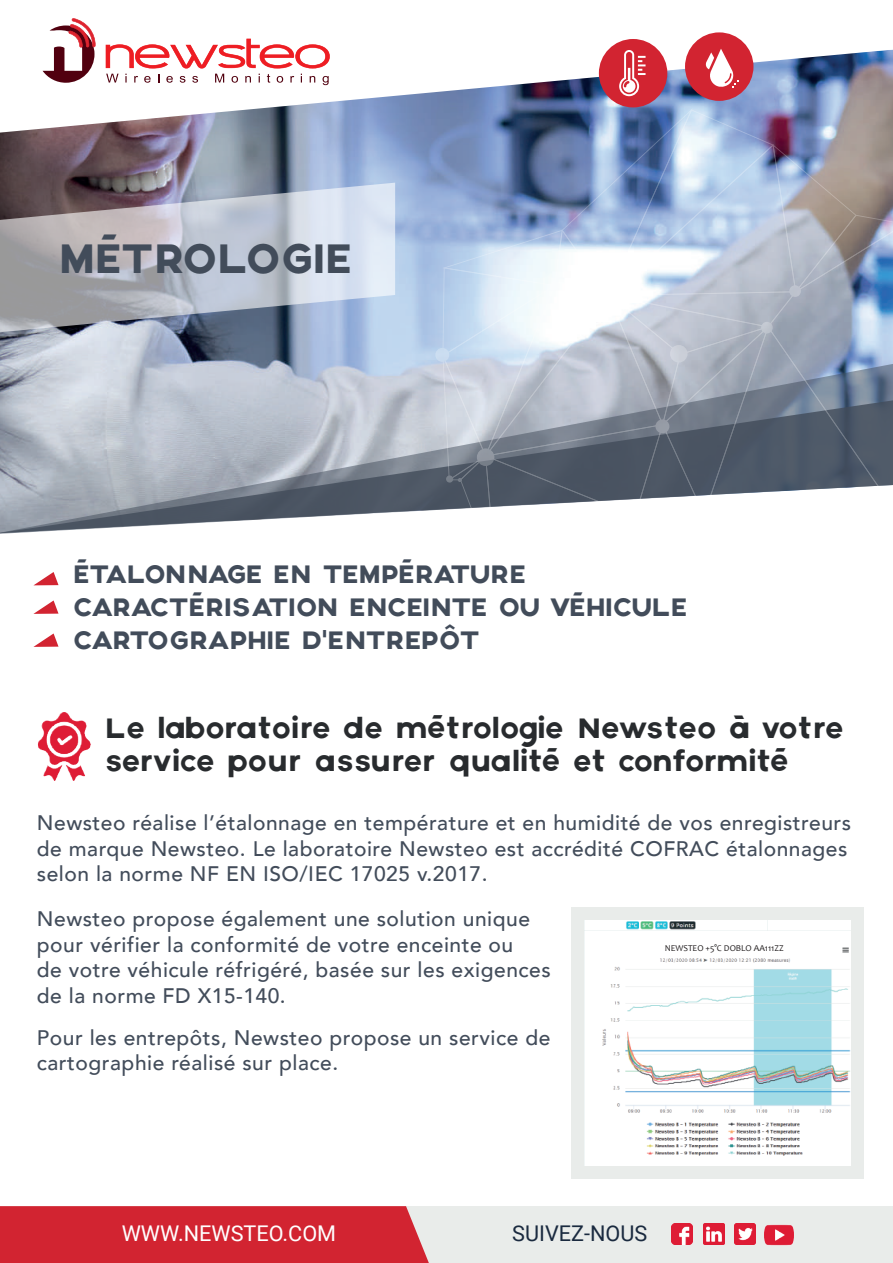
<style>
.page{position:relative;width:893px;height:1263px;background:#fff}
.page>*{position:absolute;margin:0;border:0;box-sizing:border-box;transform-origin:0 0}
.t1{font:43.95px "Axis";color:#424c5a}
.t2{font:30px/32.8px "Axis";color:#282b2e}
.t3{font:27px/33px "Axis";color:#424c5a}
.t4{font:21.6px "Roboto";color:#fff}
.t5{font:21.6px "Roboto";color:#1a2a3f}
.t6{font:500 21px/25.5px "Avenir";letter-spacing:.025em;color:#424c5a}
.t7{font:9px "Candara";color:#231f20}
</style>
<div class="page">
<img style="left:0;top:133px;width:442px;height:401px">
<svg style="left:0;top:33px;width:893px;height:100px"></svg>
<svg style="left:0;top:363px;width:442px;height:37px;background:#c1c9d6"></svg>
<svg style="left:0;top:400px;width:442px;height:133px;background:#a5acb6"></svg>
<div style="left:435px;top:348px;width:14px;height:14px;background:#caddf0;border-radius:50%"></div>
<svg style="left:442px;top:108px;width:451px;height:402px;background:#99a5b8"></svg>
<div style="left:550px;top:281px;width:9px;height:10px;background:#fff;border-radius:50%"></div>
<div style="left:670px;top:345px;width:18px;height:18px;background:#cbcfd8;border-radius:50%"></div>
<div style="left:761px;top:322px;width:12px;height:11px;background:#bfc5ce;border-radius:50%"></div>
<div style="left:789px;top:285px;width:12px;height:12px;background:#bdc2cd;border-radius:50%"></div>
<div style="left:698px;top:508px;width:12px;height:12px;background:#fff;border-radius:50%"></div>
<div style="left:598px;top:286px;width:23px;height:23px;background:#fff;border-radius:50%"></div>
<svg style="left:0;top:183px;width:395px;height:151px;background:#acb0bb"></svg>
<div style="left:0;top:1206px;width:893px;height:57px;background:#e9ecea"></div>
<div style="left:0;top:1206px;width:429px;height:57px;background:#d22431"></div>
<img style="left:671px;top:1224px;width:21px;height:20px">
<img style="left:703px;top:1224px;width:21px;height:21px">
<img style="left:764px;top:1224px;width:29px;height:22px">
<img style="left:734px;top:1224px;width:21px;height:20px">
<svg style="left:43px;top:18px;width:53px;height:65px"></svg>
<svg style="left:106px;top:39px;width:224px;height:46px"></svg>
<svg style="left:34px;top:572px;width:24px;height:13px"></svg>
<svg style="left:33px;top:600px;width:25px;height:14px"></svg>
<svg style="left:33px;top:633px;width:25px;height:14px"></svg>
<div style="left:571px;top:907px;width:292px;height:271px;background:#e9ecea"></div>
<img style="left:584px;top:920px;width:266px;height:246px">
<img style="left:37px;top:713px;width:54px;height:67px">
<div style="left:599px;top:39px;width:68px;height:68px;background:#d22431;border-radius:50%"></div>
<svg style="left:619px;top:50px;width:27px;height:46px"></svg>
<div style="left:685px;top:32px;width:68px;height:69px;background:#d22431;border-radius:50%"></div>
<svg style="left:705px;top:49px;width:33px;height:39px"></svg>
<div style="left:663px;top:942px;width:127px;height:11px;background:#fff"></div>
<h1 class="t1" style="left:58px;top:233px;width:294px">MÉTROLOGIE</h1>
<p class="t3" style="left:73px;top:559px;width:615px">ÉTALONNAGE EN TEMPÉRATURE<br>CARACTÉRISATION ENCEINTE OU VÉHICULE<br>CARTOGRAPHIE D’ENTREPÔT</p>
<h2 class="t2" style="left:105px;top:712px;width:740px">Le laboratoire de métrologie Newsteo à votre service pour assurer qualité et conformité</h2>
<p class="t6" style="left:37px;top:809px;width:816px">Newsteo réalise l’étalonnage en température et en humidité de vos enregistreurs de marque Newsteo. Le laboratoire Newsteo est accrédité COFRAC étalonnages selon la norme NF EN ISO/IEC 17025 v.2017.</p>
<p class="t6" style="left:37px;top:905px;width:515px">Newsteo propose également une solution unique pour vérifier la conformité de votre enceinte ou<br>de votre véhicule réfrigéré, basée sur les exigences de la norme FD X15-140.</p>
<p class="t6" style="left:37px;top:1023px;width:515px">Pour les entrepôts, Newsteo propose un service de cartographie réalisé sur place.</p>
<p class="t7" style="left:665px;top:942px;width:120px">NEWSTEO +5°C DOBLO AA111ZZ</p>
<p class="t4" style="left:122px;top:1218px;width:216px">WWW.NEWSTEO.COM</p>
<p class="t5" style="left:512px;top:1218px;width:137px">SUIVEZ-NOUS</p>
</div>
